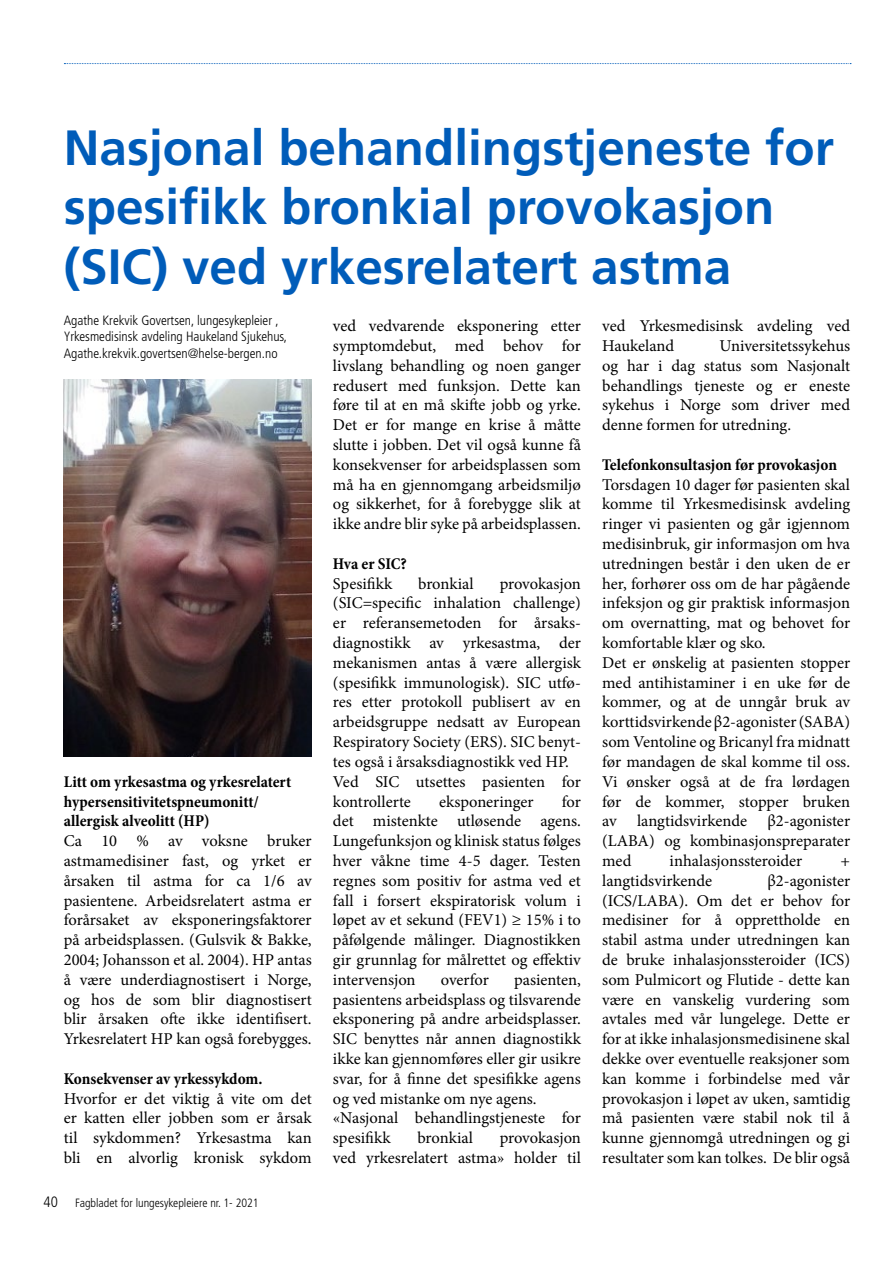
<style>
.page{position:relative;width:893px;height:1263px;background:#fff}
.page>*{position:absolute;margin:0;border:0;box-sizing:border-box;transform-origin:0 0}
.t1{font:700 49.5px/59.4px "Frutiger LT Std";color:#005cb9}
.t2{font:16.5px/19.8px "Minion Pro";color:#000;text-align:justify}
.t3{font:700 condensed 16.5px/19.8px "Minion Pro";letter-spacing:-.005em;color:#000}
.t4{font:300 condensed 15px "Frutiger LT Std";color:#000}
.t5{font:300 condensed 13.5px/16.2px "Frutiger LT Std";color:#000}
.t6{font:300 condensed 12px "Frutiger LT Std";color:#000}
</style>
<div class="page">
<svg style="left:64px;top:63px;width:787px;height:1px"></svg>
<img style="left:64px;top:379px;width:248px;height:378px">
<h1 class="t1" style="left:64px;top:118px;width:772px">Nasjonal behandlingstjeneste for spesifikk bronkial provokasjon (SIC) ved yrkesrelatert astma</h1>
<p class="t5" style="left:64px;top:313px;width:225px">Agathe Krekvik Govertsen, lungesykepleier ,<br>Yrkesmedisinsk avdeling Haukeland Sjukehus,<br>Agathe.krekvik.govertsen@helse-bergen.no</p>
<p class="t2" style="left:333px;top:316px;width:249px">ved vedvarende eksponering etter symptomdebut, med behov for livslang behandling og noen ganger redusert med funksjon. Dette kan føre til at en må skifte jobb og yrke.<br>Det er for mange en krise å måtte slutte i jobben. Det vil også kunne få konsekvenser for arbeidsplassen som må ha en gjennomgang arbeidsmiljø og sikkerhet, for å forebygge slik at ikke andre blir syke på arbeidsplassen.</p>
<p class="t3" style="left:333px;top:554px;width:75px">Hva er SIC?</p>
<p class="t2" style="left:333px;top:574px;width:61px">Spesifikk</p>
<p class="t2" style="left:418px;top:574px;width:57px">bronkial</p>
<p class="t2" style="left:602px;top:316px;width:249px">ved Yrkesmedisinsk avdeling ved<br>Haukeland</p>
<p class="t2" style="left:602px;top:336px;width:249px;text-indent:117px">Universitetssykehus og har i dag status som Nasjonalt behandlings tjeneste og er eneste sykehus i Norge som driver med denne formen for utredning.</p>
<p class="t3" style="left:602px;top:455px;width:236px">Telefonkonsultasjon før provokasjon</p>
<p class="t2" style="left:602px;top:475px;width:249px;text-align:left">Torsdagen 10 dager før pasienten skal komme til Yrkesmedisinsk avdeling ringer vi pasienten og går igjennom medisinbruk, gir informasjon om hva utredningen består i den uken de er her, forhører oss om de har pågående infeksjon og gir praktisk informasjon om overnatting, mat og behovet for komfortable klær og sko.<br>Det er ønskelig at pasienten stopper med antihistaminer i en uke før de kommer, og at de unngår bruk av korttidsvirkende β2-agonister (SABA) som Ventoline og Bricanyl fra midnatt før mandagen de skal komme til oss.<br>Vi ønsker også at de fra lørdagen før de kommer, stopper bruken av langtidsvirkende β2-agonister (LABA) og kombinasjonspreparater med</p>
<p class="t2" style="left:333px;top:574px;width:249px;text-align:left;text-indent:167px">provokasjon (SIC=specific inhalation challenge) er referansemetoden for årsaks&shy;diagnostikk av yrkesastma, der mekanismen antas å være allergisk (spesifikk immunologisk). SIC utfø&shy;res etter protokoll publisert av en arbeidsgruppe nedsatt av European<br>Respiratory Society (ERS). SIC benyt&shy;tes også i årsaksdiagnostikk ved HP.<br>Ved SIC utsettes pasienten for kontrollerte</p>
<p class="t3" style="left:64px;top:771px;width:229px">Litt om yrkesastma og yrkesrelatert hypersensitivitetspneumonitt/ allergisk alveolitt (HP)</p>
<p class="t2" style="left:64px;top:831px;width:249px">Ca 10 % av voksne bruker astmamedisiner fast, og yrket er årsaken til astma for ca 1/6 av pasientene. Arbeidsrelatert astma er forårsaket av eksponeringsfaktorer på arbeidsplassen. (Gulsvik &amp; Bakke, 2004; Johansson et al. 2004). HP antas å være underdiagnostisert i Norge, og hos de som blir diagnostisert blir årsaken ofte ikke identifisert.<br>Yrkesrelatert HP kan også forebygges.</p>
<p class="t3" style="left:64px;top:1068px;width:200px">Konsekvenser av yrkessykdom.</p>
<p class="t2" style="left:64px;top:1088px;width:249px">Hvorfor er det viktig å vite om det er katten eller jobben som er årsak til sykdommen? Yrkesastma kan bli en alvorlig kronisk sykdom</p>
<p class="t2" style="left:333px;top:791px;width:249px;text-indent:229px">for det mistenkte utløsende agens.<br>Lungefunksjon og klinisk status følges hver våkne time 4-5 dager. Testen regnes som positiv for astma ved et fall i forsert ekspiratorisk volum i løpet av et sekund (FEV1) ≥ 15% i to påfølgende målinger. Diagnostikken gir grunnlag for målrettet og effektiv intervensjon</p>
<p class="t2" style="left:439px;top:791px;width:96px">eksponeringer</p>
<p class="t2" style="left:670px;top:851px;width:134px">inhalasjonssteroider</p>
<p class="t2" style="left:840px;top:851px;width:11px">+</p>
<p class="t2" style="left:602px;top:871px;width:112px">langtidsvirkende</p>
<p class="t2" style="left:602px;top:871px;width:249px;text-indent:165px">β2-agonister (ICS/LABA). Om det er behov for medisiner for å opprettholde en stabil astma under utredningen kan de bruke inhalasjonssteroider (ICS) som Pulmicort og Flutide - dette kan være en vanskelig vurdering som avtales med vår lungelege. Dette er for at ikke inhalasjonsmedisinene skal dekke over eventuelle reaksjoner som kan komme i forbindelse med vår provokasjon i løpet av uken, samtidig må pasienten være stabil nok til å kunne gjennomgå utredningen og gi resultater som kan tolkes. De blir også</p>
<p class="t2" style="left:441px;top:970px;width:49px">overfor</p>
<p class="t2" style="left:333px;top:970px;width:249px;text-align:left;text-indent:181px">pasienten, pasientens arbeidsplass og tilsvarende eksponering på andre arbeidsplasser.<br>SIC benyttes når annen diagnostikk ikke kan gjennomføres eller gir usikre svar, for å finne det spesifikke agens og ved mistanke om nye agens. «Nasjonal behandlingstjeneste for spesifikk</p>
<p class="t2" style="left:333px;top:1128px;width:249px;text-align:right">provokasjon<br>ved yrkesrelatert astma» holder til</p>
<p class="t2" style="left:417px;top:1128px;width:57px">bronkial</p>
<p class="t4" style="left:44px;top:1193px;width:16px">40</p>
<p class="t6" style="left:75px;top:1196px;width:185px">Fagbladet for lungesykepleiere nr. 1- 2021</p>
</div>
